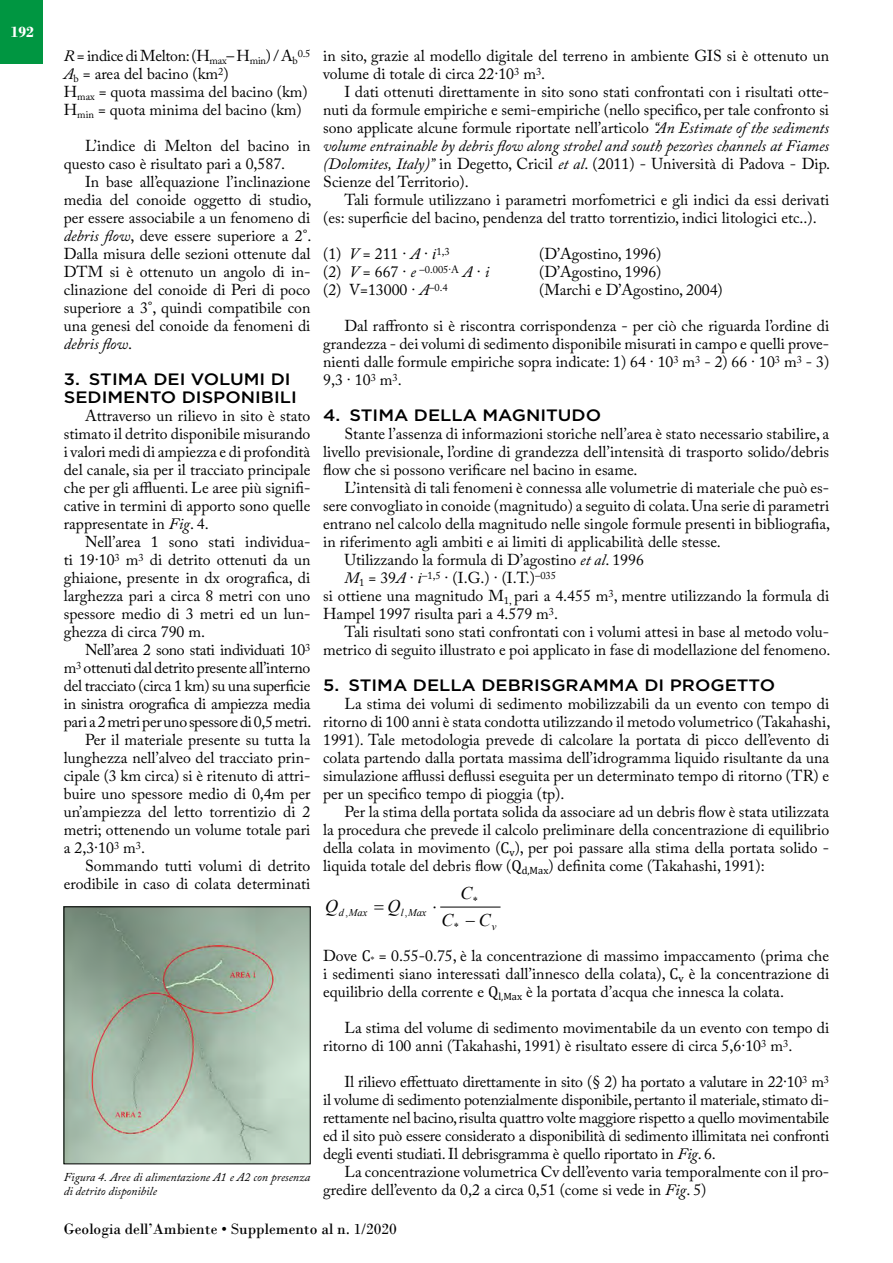
<style>
.page{position:relative;width:893px;height:1263px;background:#fff}
.page>*{position:absolute;margin:0;border:0;box-sizing:border-box;transform-origin:0 0}
.t1{font:italic 17.85px "Times New Roman";color:#000}
.t2{font:500 16.5px/18px "Gotham HTF";color:#000;scale:1.1 1}
.t3{font:15.75px/18px "Adobe Caslon Pro";color:#000;text-align:justify}
.t4{font:15.75px "Bodoni";color:#000}
.t5{font:700 15.75px "Bodoni";color:#fff}
.t6{font:italic 12px/14.4px "Adobe Caslon Pro";color:#000}
.t7{font:10.5px "Adobe Caslon Pro";color:#000}
.t8{font:italic 10.35px "Times New Roman";color:#000}
.t9{font:10.35px "Times New Roman";color:#000}
.s1{font-style:italic}
.s2{font-family:"Times New Roman";font-style:italic}
.s3{font-family:"Cambria"}
</style>
<div class="page">
<div style="left:0;top:0;width:43px;height:64px;background:#009641"></div>
<hr style="left:441px;top:907px;width:59px;height:1px;background:#000">
<img style="left:66px;top:909px;width:242px;height:253px">
<p class="t5" style="left:11px;top:23px;width:25px">192</p>
<p class="t3" style="left:64px;top:46px;width:236px"><span class="s1">R</span> = indice di Melton: (H<sub>max</sub>– H<sub>min</sub>) / A<sub>b</sub></p>
<p class="t7" style="left:298px;top:47px;width:14px">0.5</p>
<p class="t3" style="left:64px;top:64px;width:246px;text-align:left"><span class="s1">A</span><sub>b</sub> = area del bacino (km<sup>2</sup>)<br>H<sub>max</sub> = quota massima del bacino (km)<br>H<sub>min</sub> = quota minima del bacino (km)</p>
<p class="t3" style="left:64px;top:136px;width:248px;text-indent:21px">L’indice di Melton del bacino in questo caso è risultato pari a 0,587.</p>
<p class="t3" style="left:64px;top:172px;width:249px;text-indent:21px">In base all’equazione l’inclinazione media del conoide oggetto di studio, per essere associabile a un fenomeno di <span class="s1">debris flow</span>, deve essere superiore a 2°.<br>Dalla misura delle sezioni ottenute dal DTM si è ottenuto un angolo di in&shy;clinazione del conoide di Peri di poco superiore a 3°, quindi compatibile con una genesi del conoide da fenomeni di <span class="s1">debris flow</span>.</p>
<p class="t2" style="left:64px;top:369px;width:213px">3. STIMA DEI VOLUMI DI<br>SEDIMENTO DISPONIBILI</p>
<p class="t3" style="left:64px;top:406px;width:248px;text-indent:21px">Attraverso un rilievo in sito è stato stimato il detrito disponibile misurando i valori medi di ampiezza e di profondità del canale, sia per il tracciato principale che per gli affluenti. Le aree più signifi&shy;cative in termini di apporto sono quelle rappresentate in <span class="s1">Fig</span>. 4.</p>
<p class="t3" style="left:64px;top:532px;width:248px;text-indent:21px">Nell’area 1 sono stati individua&shy;ti 19·10<sup>3</sup> m<sup>3</sup> di detrito ottenuti da un ghiaione, presente in dx orografica, di larghezza pari a circa 8 metri con uno spessore medio di 3 metri ed un lun&shy;ghezza di circa 790 m.</p>
<p class="t3" style="left:85px;top:640px;width:227px">Nell’area 2 sono stati individuati 10<sup>3</sup></p>
<p class="t3" style="left:64px;top:658px;width:248px">m<sup>3</sup> ottenuti dal detrito presente all’interno</p>
<p class="t3" style="left:64px;top:676px;width:248px">del tracciato (circa 1 km) su una superficie</p>
<p class="t3" style="left:64px;top:694px;width:248px">in sinistra orografica di ampiezza media</p>
<p class="t3" style="left:64px;top:712px;width:249px">pari a 2 metri per uno spessore di 0,5 metri.</p>
<p class="t3" style="left:85px;top:730px;width:227px">Per il materiale presente su tutta la</p>
<p class="t3" style="left:64px;top:748px;width:248px">lunghezza nell’alveo del tracciato prin-</p>
<p class="t3" style="left:64px;top:766px;width:248px">cipale (3 km circa) si è ritenuto di attri-</p>
<p class="t3" style="left:64px;top:784px;width:248px">buire uno spessore medio di 0,4m per</p>
<p class="t3" style="left:64px;top:802px;width:248px">un’ampiezza del letto torrentizio di 2</p>
<p class="t3" style="left:64px;top:820px;width:248px">metri; ottenendo un volume totale pari</p>
<p class="t3" style="left:64px;top:838px;width:83px">a 2,3·10<sup>3</sup> m<sup>3</sup>.</p>
<p class="t3" style="left:85px;top:856px;width:227px">Sommando tutti volumi di detrito</p>
<p class="t3" style="left:64px;top:874px;width:248px">erodibile in caso di colata determinati</p>
<p class="t6" style="left:64px;top:1169px;width:248px">Figura 4. Aree di alimentazione A1 e A2 con presenza di detrito disponibile</p>
<p class="t3" style="left:323px;top:46px;width:507px">in sito, grazie al modello digitale del terreno in ambiente GIS si è ottenuto un volume di totale di circa 22·10<sup>3</sup> m<sup>3</sup>.</p>
<p class="t3" style="left:323px;top:82px;width:509px;text-indent:21px">I dati ottenuti direttamente in sito sono stati confrontati con i risultati otte&shy;nuti da formule empiriche e semi-empiriche (nello specifico, per tale confronto si sono applicate alcune formule riportate nell’articolo <span class="s1">“An Estimate of the sediments volume entrainable by debris flow along strobel and south pezorìes channels at Fiames (Dolomites, Italy)”</span> in Degetto, Cricil <span class="s1">et al</span>. (2011) - Università di Padova - Dip.<br>Scienze del Territorio).</p>
<p class="t3" style="left:323px;top:190px;width:508px;text-indent:21px">Tali formule utilizzano i parametri morfometrici e gli indici da essi derivati (es: superficie del bacino, pendenza del tratto torrentizio, indici litologici etc..).</p>
<p class="t3" style="left:323px;top:244px;width:128px">(1) <span class="s1">V</span> = 211 ∙ <span class="s1">A</span> ∙ <span class="s2">i</span><sup>1,3</sup></p>
<p class="t3" style="left:539px;top:244px;width:124px">(D’Agostino, 1996)</p>
<p class="t3" style="left:323px;top:262px;width:168px">(2) <span class="s1">V</span> = 667 ∙ <span class="s1">e</span> <sup>–0.005∙A</sup> <span class="s1">A</span> ∙ <span class="s1">i</span></p>
<p class="t3" style="left:539px;top:262px;width:124px">(D’Agostino, 1996)</p>
<p class="t3" style="left:323px;top:280px;width:126px">(2) V=13000 ∙ <span class="s1">A</span><sup>–0.4</sup></p>
<p class="t3" style="left:539px;top:280px;width:185px">(Marchi e D’Agostino, 2004)</p>
<p class="t3" style="left:323px;top:316px;width:508px;text-indent:21px">Dal raffronto si è riscontra corrispondenza - per ciò che riguarda l’ordine di grandezza - dei volumi di sedimento disponibile misurati in campo e quelli prove&shy;nienti dalle formule empiriche sopra indicate: 1) 64 · 10<sup>3</sup> m<sup>3</sup> - 2) 66 · 10<sup>3</sup> m<sup>3</sup> - 3)<br>9,3 · 10<sup>3</sup> m<sup>3</sup>.</p>
<p class="t2" style="left:323px;top:405px;width:254px">4. STIMA DELLA MAGNITUDO</p>
<p class="t3" style="left:323px;top:424px;width:507px;text-indent:21px">Stante l’assenza di informazioni storiche nell’area è stato necessario stabilire, a livello previsionale, l’ordine di grandezza dell’intensità di trasporto solido/debris flow che si possono verificare nel bacino in esame.</p>
<p class="t3" style="left:344px;top:478px;width:486px">L’intensità di tali fenomeni è connessa alle volumetrie di materiale che può es-</p>
<p class="t3" style="left:323px;top:496px;width:508px">sere convogliato in conoide (magnitudo) a seguito di colata. Una serie di parametri</p>
<p class="t3" style="left:323px;top:514px;width:509px">entrano nel calcolo della magnitudo nelle singole formule presenti in bibliografia,</p>
<p class="t3" style="left:323px;top:532px;width:399px">in riferimento agli ambiti e ai limiti di applicabilità delle stesse.</p>
<p class="t3" style="left:344px;top:550px;width:301px">Utilizzando la formula di D’agostino <span class="s1">et al</span>. 1996</p>
<p class="t3" style="left:344px;top:568px;width:213px"><span class="s1">M</span><sub>1</sub> = 39<span class="s1">A</span> ∙ <span class="s2">i</span><sup>–1,5</sup> ∙ (I.G.) ∙ (I.T.)<sup>–035</sup></p>
<p class="t3" style="left:323px;top:586px;width:507px">si ottiene una magnitudo M<sub>1,</sub> pari a 4.455 m<sup>3</sup>, mentre utilizzando la formula di</p>
<p class="t3" style="left:323px;top:604px;width:237px">Hampel 1997 risulta pari a 4.579 m<sup>3</sup>.</p>
<p class="t3" style="left:344px;top:622px;width:486px">Tali risultati sono stati confrontati con i volumi attesi in base al metodo volu-</p>
<p class="t3" style="left:323px;top:640px;width:509px">metrico di seguito illustrato e poi applicato in fase di modellazione del fenomeno.</p>
<p class="t2" style="left:323px;top:675px;width:412px">5. STIMA DELLA DEBRISGRAMMA DI PROGETTO</p>
<p class="t3" style="left:323px;top:694px;width:509px;text-indent:21px">La stima dei volumi di sedimento mobilizzabili da un evento con tempo di ritorno di 100 anni è stata condotta utilizzando il metodo volumetrico (Takahashi, 1991). Tale metodologia prevede di calcolare la portata di picco dell’evento di colata partendo dalla portata massima dell’idrogramma liquido risultante da una simulazione afflussi deflussi eseguita per un determinato tempo di ritorno (TR) e per un specifico tempo di pioggia (tp).</p>
<p class="t3" style="left:323px;top:802px;width:508px;text-indent:21px">Per la stima della portata solida da associare ad un debris flow è stata utilizzata la procedura che prevede il calcolo preliminare della concentrazione di equilibrio della colata in movimento (<span class="s3">C</span><sub>v</sub>), per poi passare alla stima della portata solido - liquida totale del debris flow (<span class="s3">Q</span><sub>d,Max</sub>) definita come (Takahashi, 1991):</p>
<p class="t1" style="left:460px;top:881px;width:13px">C</p>
<p class="t9" style="left:473px;top:893px;width:7px">*</p>
<p class="t1" style="left:325px;top:893px;width:14px">Q</p>
<p class="t1" style="left:388px;top:893px;width:14px">Q</p>
<p class="t8" style="left:339px;top:905px;width:30px">d Max</p>
<p class="t8" style="left:401px;top:905px;width:27px">l Max</p>
<p class="t1" style="left:441px;top:907px;width:13px">C</p>
<p class="t1" style="left:465px;top:907px;width:27px">−C</p>
<p class="t9" style="left:345px;top:905px;width:4px">,</p>
<p class="t9" style="left:405px;top:905px;width:4px">,</p>
<p class="t3" style="left:323px;top:946px;width:507px">Dove <span class="s3">C</span><sub>*</sub> = 0.55-0.75, è la concentrazione di massimo impaccamento (prima che i sedimenti siano interessati dall’innesco della colata), <span class="s3">C</span><sub>v</sub> è la concentrazione di equilibrio della corrente e <span class="s3">Q</span><sub>l,Max</sub> è la portata d’acqua che innesca la colata.</p>
<p class="t3" style="left:323px;top:1018px;width:508px;text-indent:21px">La stima del volume di sedimento movimentabile da un evento con tempo di ritorno di 100 anni (Takahashi, 1991) è risultato essere di circa 5,6·10<sup>3</sup> m<sup>3</sup>.</p>
<p class="t3" style="left:323px;top:1072px;width:508px;text-indent:21px">Il rilievo effettuato direttamente in sito (§ 2) ha portato a valutare in 22·10<sup>3</sup> m<sup>3 </sup>il volume di sedimento potenzialmente disponibile, pertanto il materiale, stimato di&shy;rettamente nel bacino, risulta quattro volte maggiore rispetto a quello movimentabile ed il sito può essere considerato a disponibilità di sedimento illimitata nei confronti degli eventi studiati. Il debrisgramma è quello riportato in <span class="s1">Fig</span>. 6.</p>
<p class="t3" style="left:323px;top:1162px;width:508px;text-indent:21px">La concentrazione volumetrica Cv dell’evento varia temporalmente con il pro&shy;gredire dell’evento da 0,2 a circa 0,51 (come si vede in <span class="s1">Fig</span>. 5)</p>
<p class="t9" style="left:454px;top:920px;width:7px">*</p>
<p class="t8" style="left:492px;top:919px;width:6px">v</p>
<p class="t4" style="left:64px;top:1220px;width:335px">Geologia dell’Ambiente • Supplemento al n. 1/2020</p>
</div>
